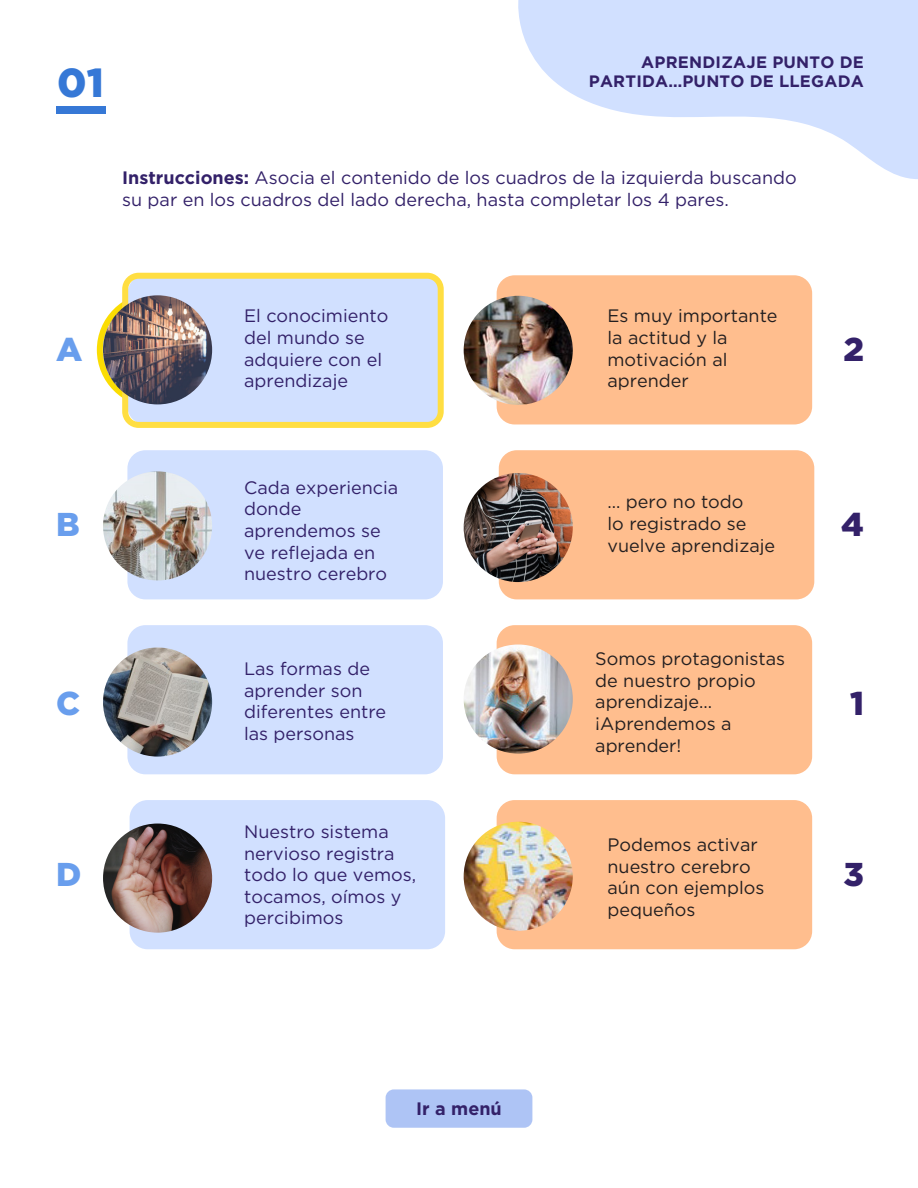
<style>
.page{position:relative;width:918px;height:1188px;background:#fff}
.page>*{position:absolute;margin:0;border:0;box-sizing:border-box;transform-origin:0 0}
.t1{font:900 40.5px "Gotham";color:#3678d6}
.t2{font:900 33px "Gotham";color:#699eed}
.t3{font:900 33px "Gotham";color:#332169}
.t4{font:18px/21.6px "Gotham";color:#332169}
.t5{font:18px/21.6px "Gotham";color:#231f20}
.t6{font:700 18px "Gotham";color:#332169}
.t7{font:700 16.5px/19.8px "Gotham";letter-spacing:.015em;color:#332169;text-align:right}
.s1{font-weight:700}
</style>
<div class="page">
<div style="left:386px;top:1089px;width:146px;height:39px;background:#aec4f5;border-radius:8px"></div>
<svg style="left:518px;top:0;width:400px;height:179px;fill:#d1e0ff"></svg>
<div style="left:497px;top:800px;width:315px;height:149px;background:#ffbe8e;border-radius:18px"></div>
<img style="left:464px;top:822px;width:109px;height:109px;border-radius:55px">
<div style="left:499px;top:450px;width:315px;height:149px;background:#ffbe8e;border-radius:18px"></div>
<img style="left:464px;top:473px;width:109px;height:109px;border-radius:55px">
<div style="left:56px;top:106px;width:49px;height:8px;background:#3678d6"></div>
<div style="left:127px;top:275px;width:316px;height:149px;background:#d1e0ff;border-radius:18px"></div>
<div style="left:497px;top:625px;width:315px;height:149px;background:#ffbe8e;border-radius:18px"></div>
<div style="left:127px;top:450px;width:316px;height:149px;background:#d1e0ff;border-radius:18px"></div>
<div style="left:497px;top:275px;width:315px;height:149px;background:#ffbe8e;border-radius:18px"></div>
<div style="left:127px;top:625px;width:316px;height:149px;background:#d1e0ff;border-radius:18px"></div>
<div style="left:130px;top:800px;width:315px;height:149px;background:#d1e0ff;border-radius:18px"></div>
<img style="left:103px;top:471px;width:109px;height:110px;border-radius:55px">
<img style="left:103px;top:647px;width:109px;height:110px;border-radius:55px">
<img style="left:103px;top:824px;width:109px;height:109px;border-radius:55px">
<img style="left:464px;top:644px;width:109px;height:110px;border-radius:55px">
<img style="left:464px;top:296px;width:109px;height:109px;border-radius:55px">
<div style="left:122px;top:273px;width:322px;height:155px;border:6px solid #ffde42;border-radius:14px"></div>
<img style="left:103px;top:295px;width:109px;height:109px;border-radius:55px">
<p class="t1" style="left:57px;top:55px;width:48px">01</p>
<p class="t7" style="left:589px;top:52px;width:277px">APRENDIZAJE PUNTO DE<br>PARTIDA…PUNTO DE LLEGADA</p>
<p class="t4" style="left:122px;top:167px;width:676px"><span class="s1">Instrucciones:</span> Asocia el contenido de los cuadros de la izquierda buscando su par en los cuadros del lado derecha, hasta completar los 4 pares.</p>
<p class="t2" style="left:56px;top:326px;width:28px">A</p>
<p class="t4" style="left:244px;top:305px;width:146px">El conocimiento del mundo se adquiere con el aprendizaje</p>
<p class="t5" style="left:608px;top:305px;width:172px">Es muy importante la actitud y la motivación al aprender</p>
<p class="t3" style="left:843px;top:326px;width:22px">2</p>
<p class="t2" style="left:56px;top:501px;width:25px">B</p>
<p class="t4" style="left:244px;top:476px;width:156px">Cada experiencia donde aprendemos se ve reflejada en nuestro cerebro</p>
<p class="t5" style="left:608px;top:491px;width:169px">… pero no todo<br>lo registrado se vuelve aprendizaje</p>
<p class="t3" style="left:841px;top:501px;width:24px">4</p>
<p class="t2" style="left:56px;top:680px;width:26px">C</p>
<p class="t4" style="left:244px;top:658px;width:144px">Las formas de aprender son diferentes entre</p>
<p class="t4" style="left:244px;top:722px;width:112px">las personas</p>
<p class="t5" style="left:595px;top:648px;width:191px">Somos protagonistas de nuestro propio aprendizaje… ¡Aprendemos a aprender!</p>
<p class="t3" style="left:850px;top:680px;width:15px">1</p>
<p class="t2" style="left:56px;top:851px;width:27px">D</p>
<p class="t4" style="left:244px;top:820px;width:174px">Nuestro sistema nervioso registra todo lo que vemos, tocamos, oímos y percibimos</p>
<p class="t5" style="left:608px;top:833px;width:158px">Podemos activar nuestro cerebro aún con ejemplos pequeños</p>
<p class="t3" style="left:844px;top:851px;width:22px">3</p>
<p class="t6" style="left:416px;top:1097px;width:87px">Ir a menú</p>
</div>
